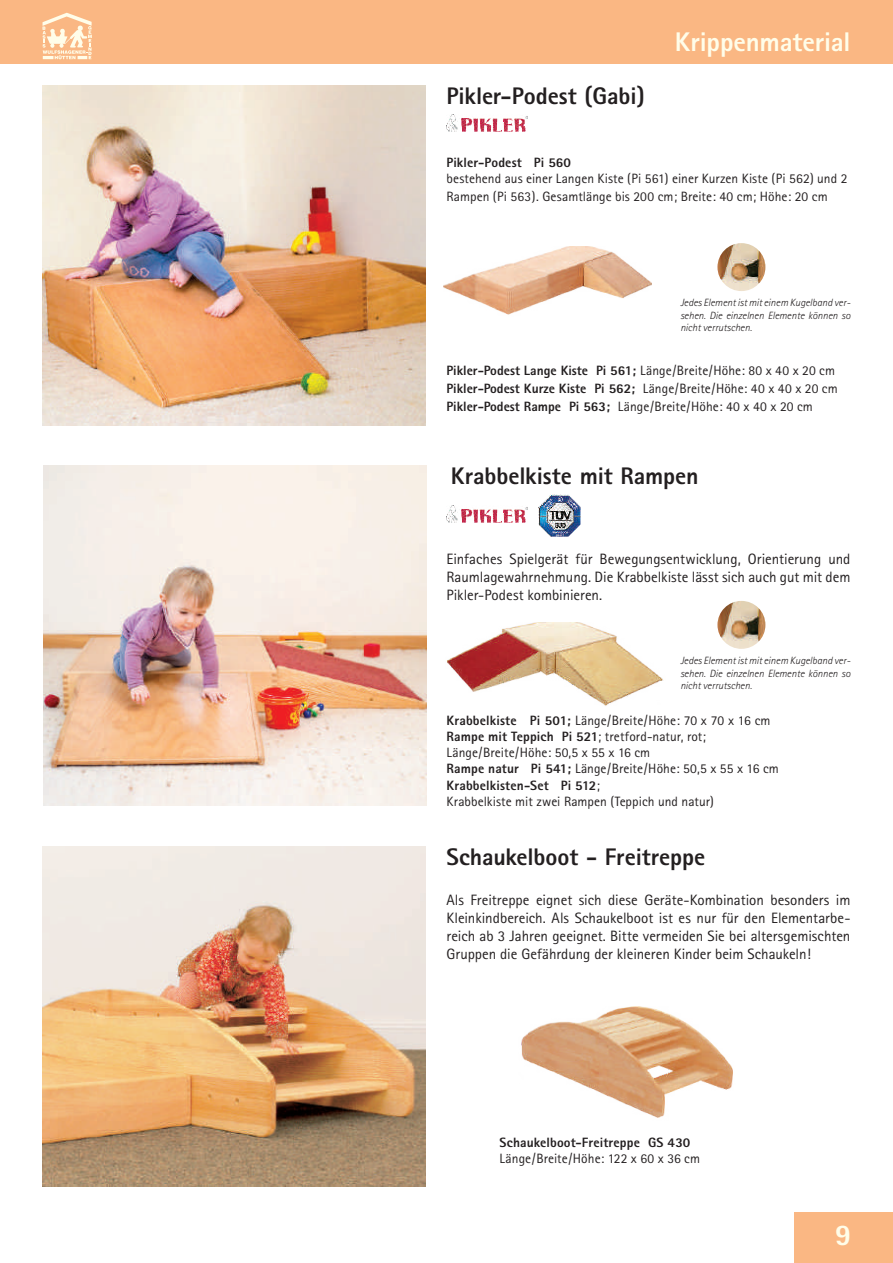
<style>
.page{position:relative;width:893px;height:1263px;background:#fff}
.page>*{position:absolute;margin:0;border:0;box-sizing:border-box;transform-origin:0 0}
.t1{font:800 30px "Rotis Sans Serif";color:#fffde9}
.t2{font:800 27px "Rotis Sans Serif";letter-spacing:-.01em;color:#fffde9}
.t3{font:800 24px "Rotis Sans Serif";letter-spacing:-.005em;color:#231f20}
.t4{font:15px/18px "Rotis Sans Serif";letter-spacing:-.005em;color:#231f20;text-align:justify}
.t5{font:13.5px/16.2px "Rotis Sans Serif";letter-spacing:.005em;color:#231f20}
.t6{font:800 13.5px "Rotis Sans Serif";letter-spacing:.01em;color:#231f20}
.t7{font:italic 300 10.5px/12.6px "Rotis Sans Serif";color:#231f20;text-align:justify}
.s1{font-weight:800}
</style>
<div class="page">
<div style="left:795px;top:1213px;width:98px;height:50px;background:#fab783"></div>
<div style="left:0;top:0;width:893px;height:64px;background:#fab783"></div>
<img style="left:42px;top:85px;width:383px;height:340px">
<img style="left:42px;top:846px;width:383px;height:340px">
<img style="left:521px;top:1006px;width:212px;height:112px">
<img style="left:446px;top:114px;width:81px;height:18px">
<img style="left:447px;top:622px;width:217px;height:84px">
<img style="left:44px;top:466px;width:383px;height:340px">
<img style="left:446px;top:505px;width:81px;height:18px">
<img style="left:538px;top:495px;width:42px;height:42px">
<img style="left:443px;top:246px;width:208px;height:69px">
<img style="left:717px;top:243px;width:48px;height:48px;border-radius:24px">
<img style="left:717px;top:601px;width:48px;height:48px;border-radius:24px">
<svg style="left:42px;top:13px;width:50px;height:46px"></svg>
<h3 class="t3" style="left:446px;top:80px;width:200px">Pikler-Podest (Gabi)</h3>
<h2 class="t2" style="left:675px;top:25px;width:177px">Krippenmaterial</h2>
<p class="t6" style="left:446px;top:154px;width:126px">Pikler-Podest Pi 560</p>
<p class="t5" style="left:446px;top:169px;width:402px;line-height:18px">bestehend aus einer Langen Kiste (Pi 561) einer Kurzen Kiste (Pi 562) und 2<br>Rampen (Pi 563). Gesamtlänge bis 200 cm; Breite: 40 cm; Höhe: 20 cm</p>
<p class="t7" style="left:680px;top:297px;width:172px">Jedes Element ist mit einem Kugelband ver&shy;sehen. Die einzelnen Elemente können so nicht verrutschen.</p>
<p class="t5" style="left:446px;top:362px;width:393px;line-height:18px"><span class="s1">Pikler-Podest Lange Kiste Pi 561;</span> Länge/Breite/Höhe: 80 x 40 x 20 cm<br><span class="s1">Pikler-Podest Kurze Kiste Pi 562;</span> Länge/Breite/Höhe: 40 x 40 x 20 cm<br><span class="s1">Pikler-Podest Rampe Pi 563;</span> Länge/Breite/Höhe: 40 x 40 x 20 cm</p>
<h3 class="t3" style="left:451px;top:461px;width:249px">Krabbelkiste mit Rampen</h3>
<p class="t4" style="left:446px;top:550px;width:405px">Einfaches Spielgerät für Bewegungsentwicklung, Orientierung und Raumlagewahrnehmung. Die Krabbelkiste lässt sich auch gut mit dem Pikler-Podest kombinieren.</p>
<p class="t7" style="left:680px;top:654px;width:172px">Jedes Element ist mit einem Kugelband ver&shy;sehen. Die einzelnen Elemente können so nicht verrutschen.</p>
<p class="t5" style="left:446px;top:712px;width:334px"><span class="s1">Krabbelkiste Pi 501;</span> Länge/Breite/Höhe: 70 x 70 x 16 cm <span class="s1">Rampe mit Teppich Pi 521</span>; tretford-natur, rot; Länge/Breite/Höhe: 50,5 x 55 x 16 cm<br><span class="s1">Rampe natur Pi 541;</span> Länge/Breite/Höhe: 50,5 x 55 x 16 cm <span class="s1">Krabbelkisten-Set Pi 512</span>;<br>Krabbelkiste mit zwei Rampen (Teppich und natur)</p>
<h3 class="t3" style="left:446px;top:841px;width:260px">Schaukelboot - Freitreppe</h3>
<p class="t4" style="left:446px;top:891px;width:405px">Als Freitreppe eignet sich diese Geräte-Kombination besonders im Kleinkindbereich. Als Schaukelboot ist es nur für den Elementarbe&shy;reich ab 3 Jahren geeignet. Bitte vermeiden Sie bei altersgemischten Gruppen die Gefährdung der kleineren Kinder beim Schaukeln!</p>
<p class="t6" style="left:500px;top:1134px;width:192px">Schaukelboot-Freitreppe GS 430</p>
<p class="t5" style="left:500px;top:1150px;width:202px">Länge/Breite/Höhe: 122 x 60 x 36 cm</p>
<h1 class="t1" style="left:835px;top:1216px;width:18px">9</h1>
</div>
